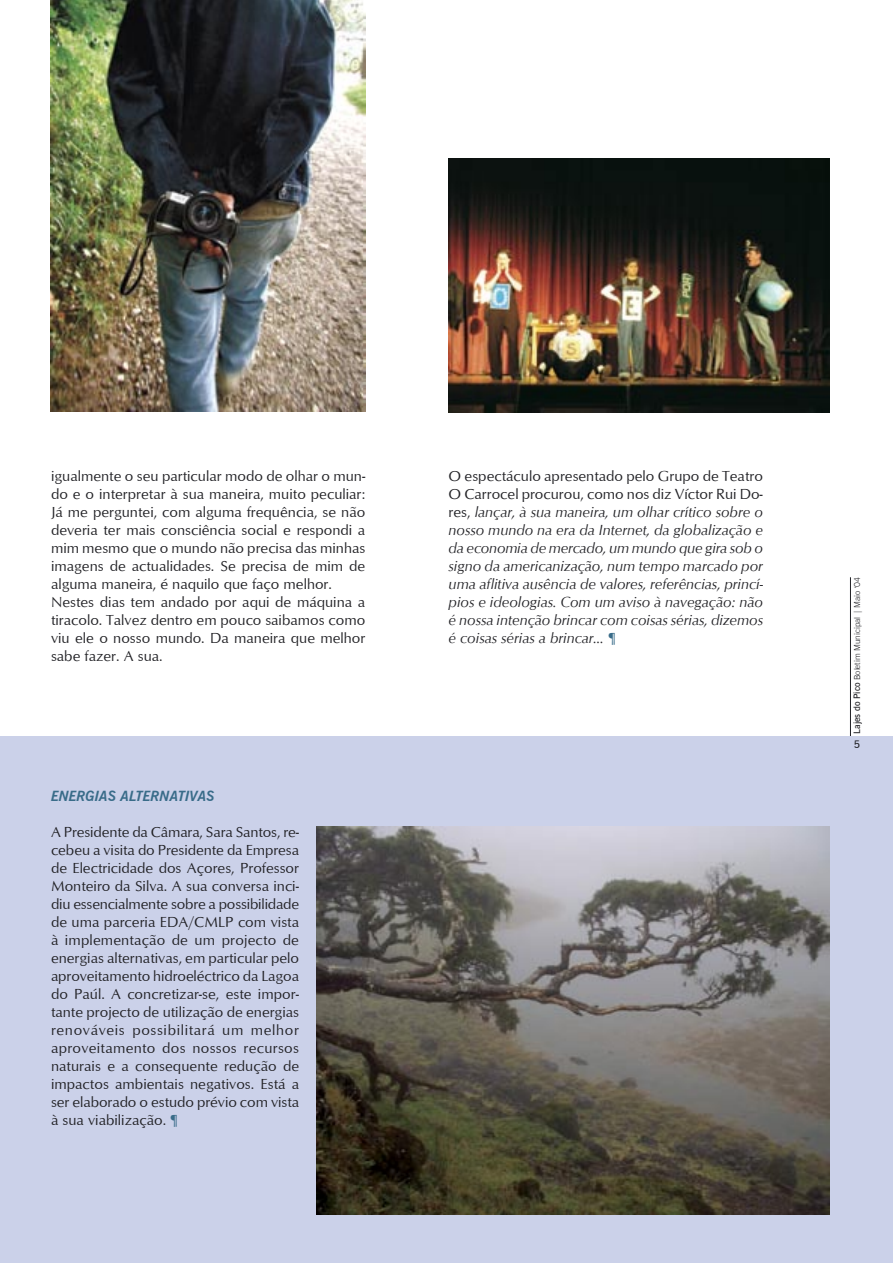
<style>
.page{position:relative;width:893px;height:1263px;background:#fff}
.page>*{position:absolute;margin:0;border:0;box-sizing:border-box;transform-origin:0 0}
.TEXTO{font:15px/18px "Optimum";color:#212125;text-align:justify}
.TEXTO-2{font:italic 15px/18px "Optimum";color:#212125;text-align:justify}
.subti{font:italic 700 14.25px "News Gothic BT";color:#396c89}
.legenda{font:600 10.5px "News Gothic BT";color:#212125}
.legenda-2{font:300 8.25px "News Gothic BT";color:#212125}
.s1{color:#396c89}
.s2{font-style:normal}
.s3{font-style:normal;color:#396c89}
.s4{font-weight:600;font-size:9px}
</style>
<div class="page">
<hr style="left:850px;top:577px;width:1px;height:159px;background:#212125">
<div style="left:0;top:736px;width:893px;height:527px;background:#cbd1e9"></div>
<img style="left:449px;top:159px;width:380px;height:253px">
<img style="left:316px;top:826px;width:513px;height:389px">
<img style="left:51px;top:0;width:314px;height:411px">
<p class="TEXTO" style="left:51px;top:466px;width:316px">igualmente o seu particular modo de olhar o mun&shy;do e o interpretar à sua maneira, muito peculiar:<br>Já me perguntei, com alguma frequência, se não deveria ter mais consciência social e respondi a mim mesmo que o mundo não precisa das minhas imagens de actualidades. Se precisa de mim de alguma maneira, é naquilo que faço melhor.</p>
<p class="TEXTO" style="left:51px;top:592px;width:316px">Nestes dias tem andado por aqui de máquina a tiracolo. Talvez dentro em pouco saibamos como viu ele o nosso mundo. Da maneira que melhor sabe fazer. A sua.</p>
<p class="subti" style="left:51px;top:787px;width:165px">ENERGIAS ALTERNATIVAS</p>
<p class="TEXTO" style="left:51px;top:823px;width:250px">A Presidente da Câmara, Sara Santos, re&shy;cebeu a visita do Presidente da Empresa de Electricidade dos Açores, Professor Monteiro da Silva. A sua conversa inci&shy;diu essencialmente sobre a possibilidade de uma parceria EDA/CMLP com vista à implementação de um projecto de energias alternativas, em particular pelo aproveitamento hidroeléctrico da Lagoa do Paúl. A concretizar-se, este impor&shy;tante projecto de utilização de energias renováveis possibilitará um melhor aproveitamento dos nossos recursos naturais e a consequente redução de impactos ambientais negativos. Está a ser elaborado o estudo prévio com vista à sua viabilização. <span class="s1">¶</span></p>
<p class="TEXTO-2" style="left:449px;top:466px;width:316px"><span class="s2">O espectáculo apresentado pelo Grupo de Teatro O Carrocel procurou, como nos diz Víctor Rui Do&shy;res,</span> lançar, à sua maneira, um olhar crítico sobre o nosso mundo na era da Internet, da globalização e da economia de mercado, um mundo que gira sob o signo da americanização, num tempo marcado por uma aflitiva ausência de valores, referências, princí&shy;pios e ideologias. Com um aviso à navegação: não é nossa intenção brincar com coisas sérias, dizemos é coisas sérias a brincar… <span class="s3">¶</span></p>
<p class="legenda-2" style="left:852px;top:734px;width:158px;rotate:-90deg"><span class="s4">Lajes do Pico</span> Boletim Municipal | Maio ‘04</p>
<p class="legenda" style="left:854px;top:738px;width:8px">5</p>
</div>
